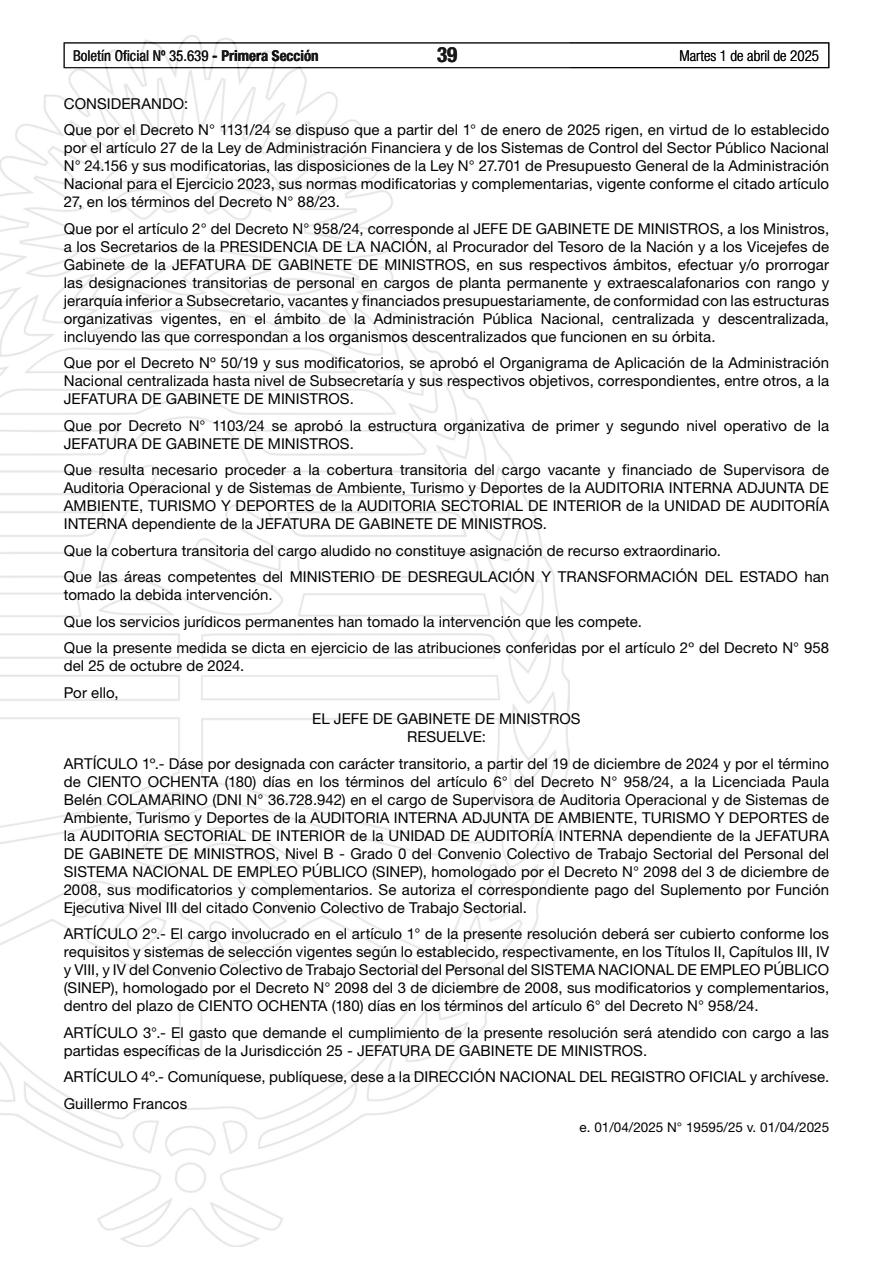
<style>
.page{position:relative;width:893px;height:1263px;background:#fff}
.page>*{position:absolute;margin:0;border:0;box-sizing:border-box;transform-origin:0 0}
.t1{font:700 condensed 21px "Helvetica Neue LT Std";color:#000}
.t2{font:15px/18px "Helvetica Neue LT Std";letter-spacing:.005em;color:#000}
.t3{font:condensed 15px "Helvetica Neue LT Std";color:#000}
.t4{font:300 condensed 15px "Helvetica Neue LT Std";color:#000}
.t5{font:13.5px "Helvetica Neue LT Std";color:#000}
.s1{font-weight:700}
</style>
<div class="page">
<div style="left:64px;top:43px;width:765px;height:25px;border:1px solid #000"></div>
<img style="left:0;top:35px;width:569px;height:1211px">
<p class="t3" style="left:73px;top:47px;width:247px">Boletín Oficial Nº 35.639 <span class="s1">- Primera Sección</span></p>
<h1 class="t1" style="left:437px;top:42px;width:22px">39</h1>
<p class="t4" style="left:679px;top:47px;width:141px">Martes 1 de abril de 2025</p>
<p class="t2" style="left:64px;top:90px;width:767px;line-height:26.5px">CONSIDERANDO:<br>Que por el Decreto N° 1131/24 se dispuso que a partir del 1° de enero de 2025 rigen, en virtud de lo establecido</p>
<p class="t2" style="left:64px;top:138px;width:767px;text-align:justify">por el artículo 27 de la Ley de Administración Financiera y de los Sistemas de Control del Sector Público Nacional N° 24.156 y sus modificatorias, las disposiciones de la Ley N° 27.701 de Presupuesto General de la Administración Nacional para el Ejercicio 2023, sus normas modificatorias y complementarias, vigente conforme el citado artículo 27, en los términos del Decreto N° 88/23.</p>
<p class="t2" style="left:64px;top:219px;width:767px;text-align:justify">Que por el artículo 2° del Decreto N° 958/24, corresponde al JEFE DE GABINETE DE MINISTROS, a los Ministros, a los Secretarios de la PRESIDENCIA DE LA NACIÓN, al Procurador del Tesoro de la Nación y a los Vicejefes de Gabinete de la JEFATURA DE GABINETE DE MINISTROS, en sus respectivos ámbitos, efectuar y/o prorrogar las designaciones transitorias de personal en cargos de planta permanente y extraescalafonarios con rango y jerarquía inferior a Subsecretario, vacantes y financiados presupuestariamente, de conformidad con las estructuras organizativas vigentes, en el ámbito de la Administración Pública Nacional, centralizada y descentralizada, incluyendo las que correspondan a los organismos descentralizados que funcionen en su órbita.</p>
<p class="t2" style="left:64px;top:353px;width:767px;text-align:justify">Que por el Decreto Nº 50/19 y sus modificatorios, se aprobó el Organigrama de Aplicación de la Administración Nacional centralizada hasta nivel de Subsecretaría y sus respectivos objetivos, correspondientes, entre otros, a la JEFATURA DE GABINETE DE MINISTROS.</p>
<p class="t2" style="left:64px;top:416px;width:767px">Que por Decreto N° 1103/24 se aprobó la estructura organizativa de primer y segundo nivel operativo de la<br>JEFATURA DE GABINETE DE MINISTROS.</p>
<p class="t2" style="left:64px;top:460px;width:767px;text-align:justify">Que resulta necesario proceder a la cobertura transitoria del cargo vacante y financiado de Supervisora de Auditoria Operacional y de Sistemas de Ambiente, Turismo y Deportes de la AUDITORIA INTERNA ADJUNTA DE AMBIENTE, TURISMO Y DEPORTES de la AUDITORIA SECTORIAL DE INTERIOR de la UNIDAD DE AUDITORÍA INTERNA dependiente de la JEFATURA DE GABINETE DE MINISTROS.</p>
<p class="t2" style="left:64px;top:537px;width:767px;line-height:26.5px">Que la cobertura transitoria del cargo aludido no constituye asignación de recurso extraordinario.<br>Que las áreas competentes del MINISTERIO DE DESREGULACIÓN Y TRANSFORMACIÓN DEL ESTADO han</p>
<p class="t2" style="left:64px;top:581px;width:767px;line-height:26.5px">tomado la debida intervención.<br>Que los servicios jurídicos permanentes han tomado la intervención que les compete.<br>Que la presente medida se dicta en ejercicio de las atribuciones conferidas por el artículo 2º del Decreto N° 958</p>
<p class="t2" style="left:64px;top:652px;width:182px;line-height:26.5px">del 25 de octubre de 2024.<br>Por ello,</p>
<p class="t2" style="left:312px;top:710px;width:270px;text-align:center">EL JEFE DE GABINETE DE MINISTROS<br>RESUELVE:</p>
<p class="t2" style="left:64px;top:754px;width:767px;text-align:justify">ARTÍCULO 1º.- Dáse por designada con carácter transitorio, a partir del 19 de diciembre de 2024 y por el término de CIENTO OCHENTA (180) días en los términos del artículo 6° del Decreto N° 958/24, a la Licenciada Paula Belén COLAMARINO (DNI N° 36.728.942) en el cargo de Supervisora de Auditoria Operacional y de Sistemas de Ambiente, Turismo y Deportes de la AUDITORIA INTERNA ADJUNTA DE AMBIENTE, TURISMO Y DEPORTES de la AUDITORIA SECTORIAL DE INTERIOR de la UNIDAD DE AUDITORÍA INTERNA dependiente de la JEFATURA DE GABINETE DE MINISTROS, Nivel B - Grado 0 del Convenio Colectivo de Trabajo Sectorial del Personal del SISTEMA NACIONAL DE EMPLEO PÚBLICO (SINEP), homologado por el Decreto N° 2098 del 3 de diciembre de 2008, sus modificatorios y complementarios. Se autoriza el correspondiente pago del Suplemento por Función Ejecutiva Nivel III del citado Convenio Colectivo de Trabajo Sectorial.</p>
<p class="t2" style="left:64px;top:925px;width:767px;text-align:justify">ARTÍCULO 2º.- El cargo involucrado en el artículo 1° de la presente resolución deberá ser cubierto conforme los requisitos y sistemas de selección vigentes según lo establecido, respectivamente, en los Títulos II, Capítulos III, IV y VIII, y IV del Convenio Colectivo de Trabajo Sectorial del Personal del SISTEMA NACIONAL DE EMPLEO PÚBLICO (SINEP), homologado por el Decreto N° 2098 del 3 de diciembre de 2008, sus modificatorios y complementarios, dentro del plazo de CIENTO OCHENTA (180) días en los términos del artículo 6° del Decreto N° 958/24.</p>
<p class="t2" style="left:64px;top:1023px;width:767px">ARTÍCULO 3°.- El gasto que demande el cumplimiento de la presente resolución será atendido con cargo a las partidas específicas de la Jurisdicción 25 - JEFATURA DE GABINETE DE MINISTROS.</p>
<p class="t2" style="left:64px;top:1063px;width:767px;line-height:26.5px">ARTÍCULO 4º.- Comuníquese, publíquese, dese a la DIRECCIÓN NACIONAL DEL REGISTRO OFICIAL y archívese.<br>Guillermo Francos</p>
<p class="t5" style="left:580px;top:1119px;width:251px">e. 01/04/2025 N° 19595/25 v. 01/04/2025</p>
</div>
